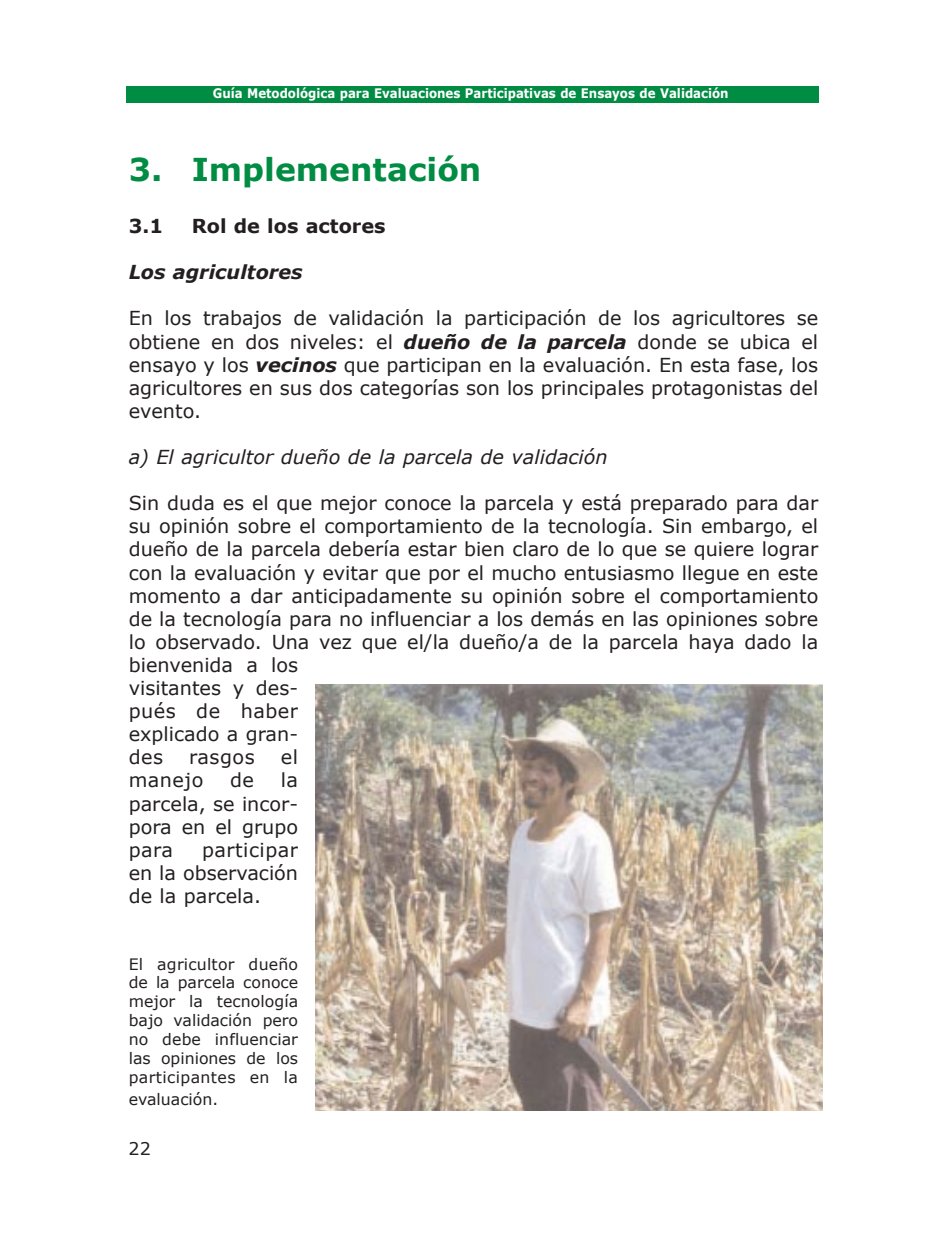
<style>
.page{position:relative;width:945px;height:1260px;background:#fff}
.page>*{position:absolute;margin:0;border:0;box-sizing:border-box;transform-origin:0 0}
.t1{font:700 31.5px "Verdana";color:#008c43}
.t2{font:19.25px/23.1px "Verdana";color:#231f20;text-align:justify}
.t3{font:italic 19.25px "Verdana";color:#231f20}
.t4{font:700 19.25px "Verdana";color:#231f20}
.t5{font:italic 700 19.25px "Verdana";color:#231f20}
.t6{font:17.5px "Verdana";color:#231f20}
.t7{font:15.75px/18.9px "Verdana";letter-spacing:.005em;color:#231f20;text-align:justify}
.t8{font:700 13.12px "Verdana";color:#fff;scale:.9 1}
.s1{font-weight:700;font-style:italic}
</style>
<div class="page">
<div style="left:127px;top:86px;width:692px;height:16px;background:#008c43"></div>
<img style="left:316px;top:684px;width:506px;height:426px">
<p class="t8" style="left:213px;top:89px;width:575px">Guía Metodológica para Evaluaciones Participativas de Ensayos de Validación</p>
<h1 class="t1" style="left:129px;top:159px;width:354px">3. Implementación</h1>
<p class="t4" style="left:129px;top:219px;width:36px">3.1</p>
<p class="t4" style="left:192px;top:219px;width:195px">Rol de los actores</p>
<p class="t5" style="left:129px;top:265px;width:175px">Los agricultores</p>
<p class="t2" style="left:129px;top:309px;width:691px">En los trabajos de validación la participación de los agricultores se obtiene en dos niveles: el <span class="s1">dueño de la parcela</span> donde se ubica el ensayo y los <span class="s1">vecinos</span> que participan en la evaluación. En esta fase, los agricultores en sus dos categorías son los principales protagonistas del evento.</p>
<p class="t3" style="left:129px;top:450px;width:481px">a) El agricultor dueño de la parcela de validación</p>
<p class="t2" style="left:129px;top:494px;width:691px;text-align:left">Sin duda es el que mejor conoce la parcela y está preparado para dar su opinión sobre el comportamiento de la tecnología. Sin embargo, el dueño de la parcela debería estar bien claro de lo que se quiere lograr con la evaluación y evitar que por el mucho entusiasmo llegue en este momento a dar anticipadamente su opinión sobre el comportamiento de la tecnología para no influenciar a los demás en las opiniones sobre lo observado. Una vez que el/la dueño/a de la parcela haya dado la bienvenida a los<br>visitantes y des-<br>pués de haber<br>explicado a gran-<br>des</p>
<p class="t2" style="left:189px;top:748px;width:67px">rasgos</p>
<p class="t2" style="left:281px;top:748px;width:19px">el</p>
<p class="t2" style="left:129px;top:771px;width:76px">manejo</p>
<p class="t2" style="left:230px;top:771px;width:25px">de</p>
<p class="t2" style="left:129px;top:771px;width:171px;text-indent:152px">la parcela, se incor&shy;pora en el grupo para</p>
<p class="t2" style="left:129px;top:841px;width:171px;text-indent:73px">participar en la observación de la parcela.</p>
<p class="t7" style="left:129px;top:956px;width:171px">El agricultor dueño de la parcela conoce mejor la tecnología bajo validación pero no debe influenciar las opiniones de los participantes en la</p>
<p class="t7" style="left:129px;top:1091px;width:91px">evaluación.</p>
<p class="t6" style="left:129px;top:1143px;width:24px">22</p>
</div>
